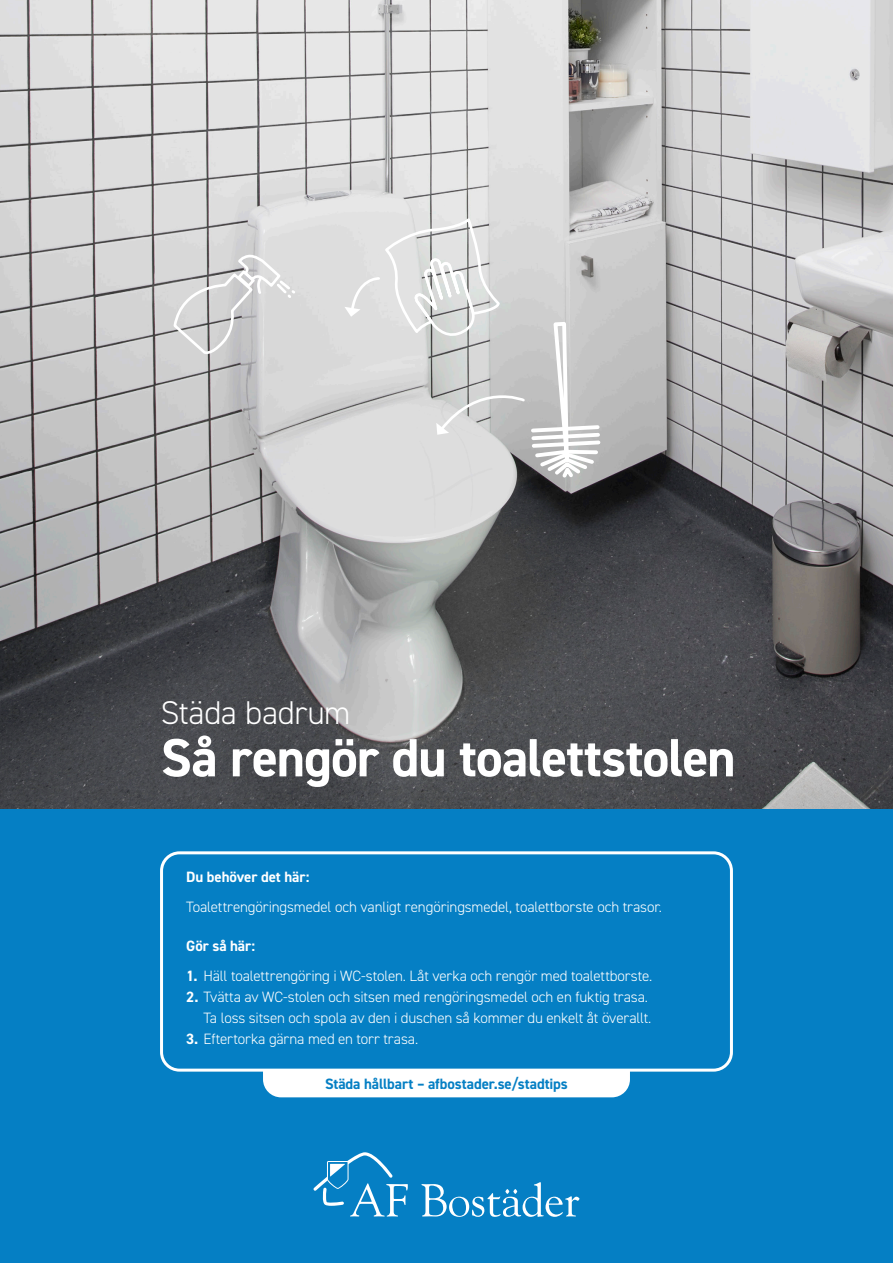
<style>
.page{position:relative;width:893px;height:1263px;background:#fff}
.page>*{position:absolute;margin:0;border:0;box-sizing:border-box;transform-origin:0 0}
.t1{font:700 54px "DIN2014";letter-spacing:-.02em;color:#fff}
.t2{font:300 33px "DIN2014";letter-spacing:-.01em;color:#fff}
.t3{font:300 15px "DIN2014";letter-spacing:-.01em;color:#fff}
.t4{font:700 15px "DIN2014";letter-spacing:-.005em;color:#057fc4}
.t5{font:700 15px "DIN2014";letter-spacing:-.005em;color:#fff}
.s1{font-weight:700}
</style>
<div class="page">
<img style="left:0;top:0;width:893px;height:809px">
<div style="left:0;top:809px;width:893px;height:454px;background:#057fc4"></div>
<div style="left:263px;top:1043px;width:367px;height:54px;background:#fff;border-radius:18px"></div>
<div style="left:162px;top:853px;width:569px;height:217px;background:#057fc4;border-radius:18px"></div>
<div style="left:160px;top:851px;width:573px;height:220px;border:3px solid #fff;border-radius:18px"></div>
<svg style="left:313px;top:1152px;width:95px;height:65px"></svg>
<svg style="left:421px;top:1182px;width:158px;height:35px"></svg>
<svg style="left:171px;top:255px;width:127px;height:103px;background:#d2d2d2"></svg>
<svg style="left:344px;top:220px;width:258px;height:261px;background:#d3d3d3"></svg>
<p class="t2" style="left:161px;top:692px;width:191px">Städa badrum</p>
<p class="t1" style="left:161px;top:722px;width:576px">Så rengör du toalettstolen</p>
<p class="t5" style="left:186px;top:866px;width:125px">Du behöver det här:</p>
<p class="t3" style="left:186px;top:897px;width:477px">Toalettrengöringsmedel och vanligt rengöringsmedel, toalettborste och trasor.</p>
<p class="t5" style="left:186px;top:935px;width:70px">Gör så här:</p>
<p class="t3" style="left:186px;top:966px;width:468px"><span class="s1">1.</span> Häll toalettrengöring i WC-stolen. Låt verka och rengör med toalettborste.</p>
<p class="t3" style="left:186px;top:987px;width:463px"><span class="s1">2.</span> Tvätta av WC-stolen och sitsen med rengöringsmedel och en fuktig trasa.</p>
<p class="t3" style="left:203px;top:1008px;width:449px">Ta loss sitsen och spola av den i duschen så kommer du enkelt åt överallt.</p>
<p class="t3" style="left:186px;top:1029px;width:234px"><span class="s1">3.</span> Eftertorka gärna med en torr trasa.</p>
<p class="t4" style="left:325px;top:1074px;width:244px">Städa hållbart – afbostader.se/stadtips</p>
</div>
